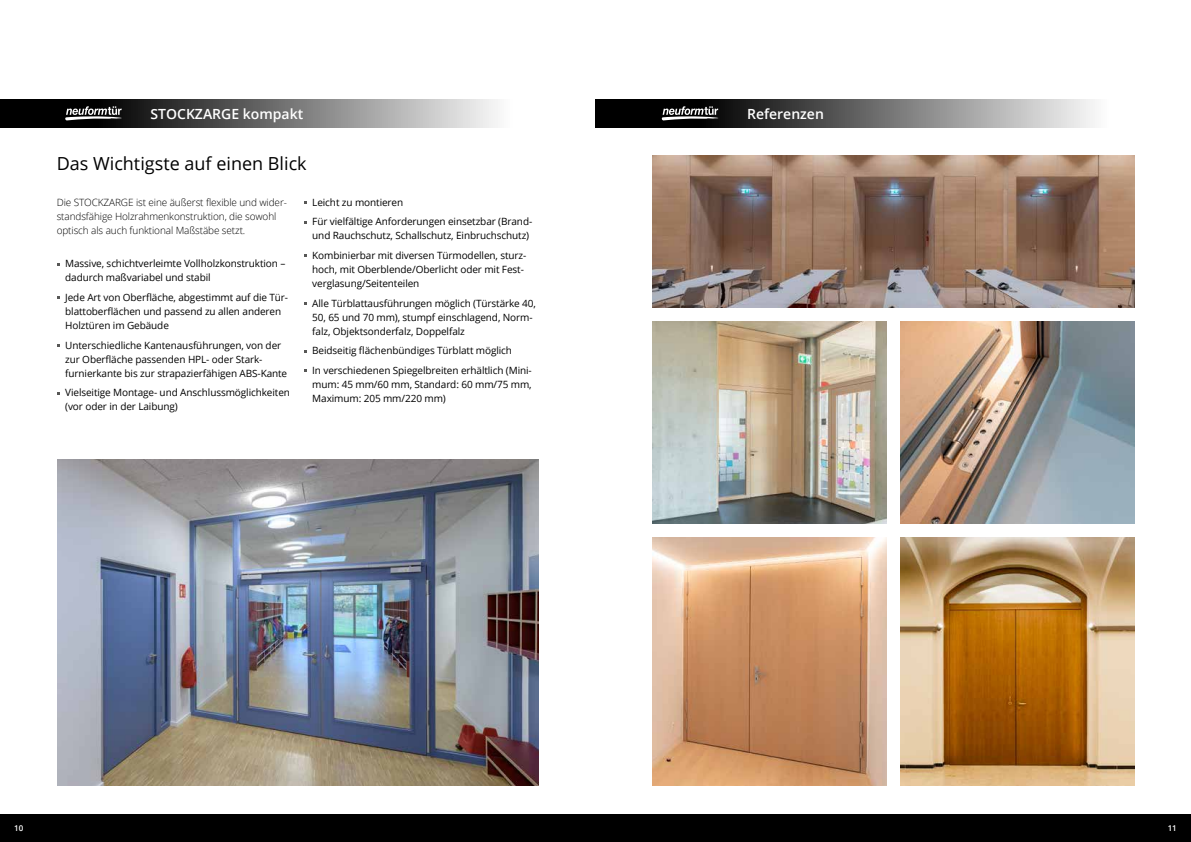
<style>
.page{position:relative;width:1191px;height:842px;background:#fff}
.page>*{position:absolute;margin:0;border:0;box-sizing:border-box;transform-origin:0 0}
.t1{font:18px "Open Sans";color:#000}
.t2{font:600 14px "Open Sans";color:#fff}
.t3{font:10px/14px "Open Sans";letter-spacing:-.01em;color:#000}
.t4{font:300 10px/14px "Open Sans";letter-spacing:-.01em;color:#000}
.t5{font:600 8px "Open Sans";color:#fff}
</style>
<div class="page">
<div style="left:0;top:814px;width:1191px;height:28px;background:#000"></div>
<div style="left:0;top:99px;width:538px;height:29px;background:linear-gradient(to right,#000,#fff)"></div>
<svg style="left:595px;top:99px;width:500px;height:29px;background:#666"></svg>
<svg style="left:64px;top:106px;width:60px;height:15px"></svg>
<svg style="left:661px;top:106px;width:59px;height:15px"></svg>
<img style="left:652px;top:538px;width:234px;height:247px">
<img style="left:58px;top:459px;width:481px;height:326px">
<img style="left:652px;top:322px;width:234px;height:201px">
<img style="left:652px;top:156px;width:482px;height:152px">
<img style="left:900px;top:322px;width:234px;height:201px">
<img style="left:900px;top:538px;width:234px;height:247px">
<h2 class="t2" style="left:150px;top:104px;width:154px">STOCKZARGE kompakt</h2>
<h2 class="t2" style="left:747px;top:104px;width:78px">Referenzen</h2>
<h1 class="t1" style="left:57px;top:151px;width:251px">Das Wichtigste auf einen Blick</h1>
<p class="t4" style="left:57px;top:195px;width:232px">Die STOCKZARGE ist eine äußerst flexible und wider&shy;standsfähige Holzrahmenkonstruktion, die sowohl optisch als auch funktional Maßstäbe setzt.</p>
<p class="t3" style="left:65px;top:256px;width:222px">Massive, schichtverleimte Vollholzkonstruktion – dadurch maßvariabel und stabil</p>
<p class="t3" style="left:65px;top:290px;width:224px">Jede Art von Oberfläche, abgestimmt auf die Tür&shy;blattoberflächen und passend zu allen anderen<br>Holztüren im Gebäude</p>
<p class="t3" style="left:65px;top:338px;width:223px">Unterschiedliche Kantenausführungen, von der zur Oberfläche passenden HPL- oder Stark&shy;furnierkante bis zur strapazierfähigen ABS-Kante</p>
<p class="t3" style="left:65px;top:385px;width:226px">Vielseitige Montage- und Anschlussmöglichkeiten (vor oder in der Laibung)</p>
<p class="t3" style="left:312px;top:192px;width:221px;line-height:19.7px">Leicht zu montieren<br>Für vielfältige Anforderungen einsetzbar (Brand-</p>
<p class="t3" style="left:312px;top:226px;width:218px;line-height:19.7px">und Rauchschutz, Schallschutz, Einbruchschutz)<br>Kombinierbar mit diversen Türmodellen, sturz-</p>
<p class="t3" style="left:312px;top:262px;width:213px">hoch, mit Oberblende/Oberlicht oder mit Fest&shy;verglasung/Seitenteilen</p>
<p class="t3" style="left:312px;top:296px;width:225px">Alle Türblattausführungen möglich (Türstärke 40,<br>50, 65 und 70 mm), stumpf einschlagend, Norm&shy;falz, Objektsonderfalz, Doppelfalz</p>
<p class="t3" style="left:312px;top:341px;width:221px;line-height:19.7px">Beidseitig flächenbündiges Türblatt möglich<br>In verschiedenen Spiegelbreiten erhältlich (Mini-</p>
<p class="t3" style="left:312px;top:377px;width:221px">mum: 45 mm/60 mm, Standard: 60 mm/75 mm,<br>Maximum: 205 mm/220 mm)</p>
<p class="t5" style="left:14px;top:823px;width:11px">10</p>
<p class="t5" style="left:1167px;top:823px;width:11px">11</p>
</div>
